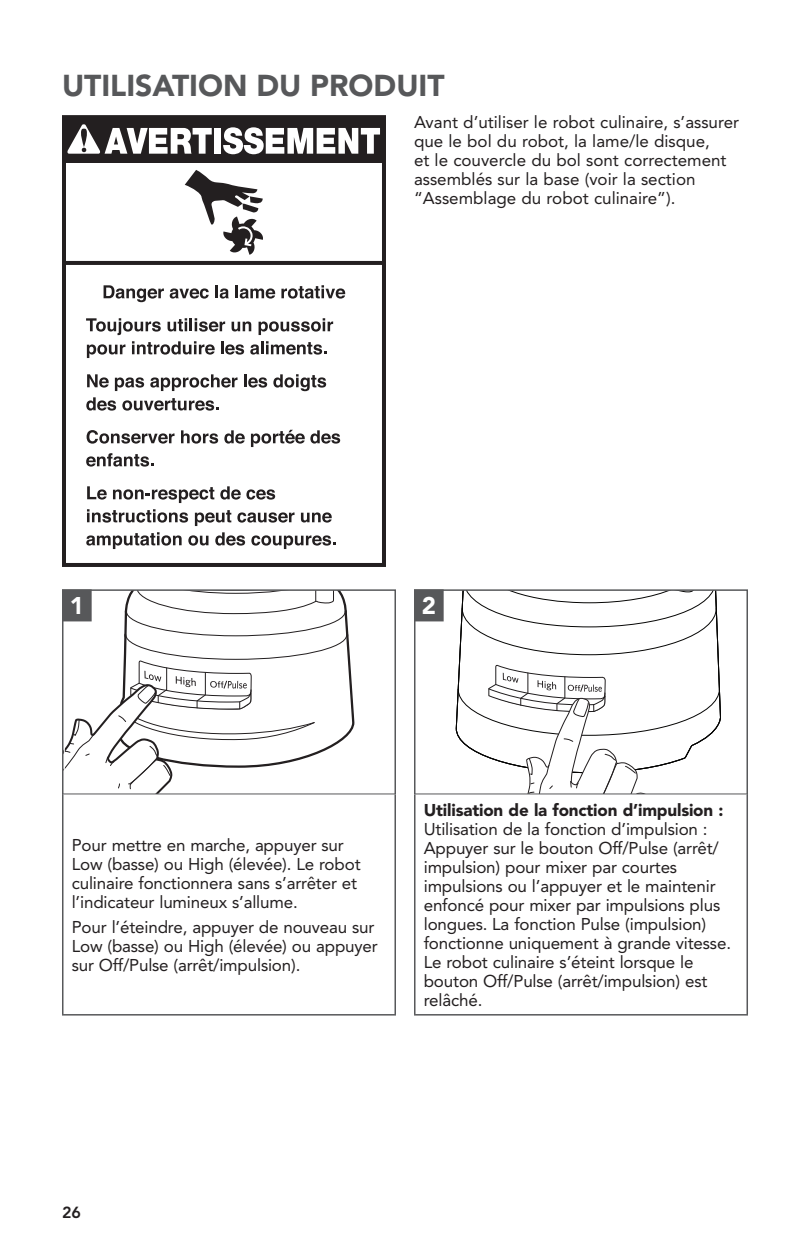
<style>
.page{position:relative;width:810px;height:1260px;background:#fff}
.page>*{position:absolute;margin:0;border:0;box-sizing:border-box;transform-origin:0 0}
.MAIN_Page_Header_TOC{font:900 30px "Avenir LT Std";color:#57585a}
.Step_Number___p{font:900 24px "Avenir LT Std";color:#fff}
.MAIN_Step_Copy{font:17px/19px "Avenir LT Std";letter-spacing:-.01em;color:#231f20}
.MAIN_body{font:17px/19px "Avenir LT Std";color:#231f20}
.t1{font:800 16px "Avenir LT Std";color:#231f20}
.s1{font-weight:900}
</style>
<div class="page">
<svg style="left:65px;top:592px;width:290px;height:201px"></svg>
<div style="left:62px;top:589px;width:334px;height:207px;border:2px solid #57585a"></div>
<svg style="left:456px;top:603px;width:265px;height:134px"></svg>
<svg style="left:462px;top:592px;width:257px;height:63px"></svg>
<svg style="left:458px;top:665px;width:262px;height:128px"></svg>
<div style="left:414px;top:589px;width:334px;height:210px;border:2px solid #57585a"></div>
<svg style="left:64px;top:794px;width:683px;height:220px"></svg>
<div style="left:395px;top:794px;width:20px;height:221px;background:#fff"></div>
<hr style="left:62px;top:793px;width:334px;height:1px;background:#57585a">
<hr style="left:414px;top:793px;width:334px;height:1px;background:#57585a">
<hr style="left:62px;top:794px;width:2px;height:220px;background:#57585a">
<hr style="left:62px;top:1014px;width:334px;height:2px;background:#57585a">
<hr style="left:394px;top:794px;width:2px;height:220px;background:#57585a">
<hr style="left:414px;top:794px;width:2px;height:220px;background:#57585a">
<hr style="left:747px;top:794px;width:1px;height:220px;background:#57585a">
<hr style="left:414px;top:1014px;width:334px;height:2px;background:#57585a">
<svg style="left:66px;top:594px;width:30px;height:32px"></svg>
<div style="left:63px;top:590px;width:28px;height:31px;background:#57585a"></div>
<div style="left:62px;top:589px;width:30px;height:32px;border:2px solid #57585a"></div>
<svg style="left:418px;top:621px;width:26px;height:1px"></svg>
<div style="left:415px;top:590px;width:28px;height:31px;background:#57585a"></div>
<div style="left:414px;top:589px;width:30px;height:32px;border:2px solid #57585a"></div>
<svg style="left:62px;top:115px;width:324px;height:452px"></svg>
<div style="left:64px;top:117px;width:320px;height:46px;background:#231f20"></div>
<svg style="left:185px;top:170px;width:79px;height:85px"></svg>
<svg style="left:104px;top:285px;width:60px;height:17px"></svg>
<svg style="left:170px;top:288px;width:39px;height:11px"></svg>
<svg style="left:215px;top:285px;width:14px;height:14px"></svg>
<svg style="left:235px;top:285px;width:40px;height:14px"></svg>
<svg style="left:281px;top:285px;width:64px;height:14px"></svg>
<svg style="left:86px;top:318px;width:75px;height:17px"></svg>
<svg style="left:168px;top:318px;width:57px;height:14px"></svg>
<svg style="left:232px;top:321px;width:19px;height:10px"></svg>
<svg style="left:259px;top:318px;width:74px;height:17px"></svg>
<svg style="left:87px;top:344px;width:38px;height:14px"></svg>
<svg style="left:132px;top:341px;width:83px;height:14px"></svg>
<svg style="left:221px;top:341px;width:23px;height:14px"></svg>
<svg style="left:250px;top:341px;width:77px;height:14px"></svg>
<svg style="left:87px;top:374px;width:22px;height:14px"></svg>
<svg style="left:115px;top:377px;width:29px;height:14px"></svg>
<svg style="left:150px;top:374px;width:88px;height:17px"></svg>
<svg style="left:244px;top:374px;width:23px;height:14px"></svg>
<svg style="left:273px;top:374px;width:53px;height:17px"></svg>
<svg style="left:86px;top:397px;width:30px;height:14px"></svg>
<svg style="left:122px;top:398px;width:97px;height:13px"></svg>
<svg style="left:87px;top:430px;width:88px;height:14px"></svg>
<svg style="left:181px;top:430px;width:37px;height:14px"></svg>
<svg style="left:224px;top:430px;width:21px;height:14px"></svg>
<svg style="left:251px;top:430px;width:89px;height:17px"></svg>
<svg style="left:86px;top:453px;width:68px;height:14px"></svg>
<svg style="left:87px;top:486px;width:20px;height:14px"></svg>
<svg style="left:113px;top:487px;width:101px;height:16px"></svg>
<svg style="left:220px;top:486px;width:55px;height:14px"></svg>
<svg style="left:87px;top:509px;width:101px;height:14px"></svg>
<svg style="left:195px;top:510px;width:36px;height:16px"></svg>
<svg style="left:237px;top:512px;width:58px;height:11px"></svg>
<svg style="left:301px;top:512px;width:31px;height:11px"></svg>
<svg style="left:86px;top:532px;width:96px;height:17px"></svg>
<svg style="left:188px;top:535px;width:21px;height:11px"></svg>
<svg style="left:215px;top:532px;width:30px;height:14px"></svg>
<svg style="left:251px;top:535px;width:85px;height:14px"></svg>
<svg style="left:67px;top:124px;width:145px;height:30px"></svg>
<div style="left:214px;top:128px;width:7px;height:26px;background:#fff"></div>
<svg style="left:223px;top:127px;width:157px;height:27px"></svg>
<p class="MAIN_Page_Header_TOC" style="left:62px;top:67px;width:384px">UTILISATION DU PRODUIT</p>
<p class="MAIN_body" style="left:414px;top:113px;width:327px">Avant d’utiliser le robot culinaire, s’assurer que le bol du robot, la lame/le disque,<br>et le couvercle du bol sont correctement assemblés sur la base (voir la section “Assemblage du robot culinaire”).</p>
<p class="Step_Number___p" style="left:70px;top:592px;width:16px">1</p>
<p class="Step_Number___p" style="left:422px;top:592px;width:16px">2</p>
<p class="MAIN_Step_Copy" style="left:72px;top:836px;width:290px">Pour mettre en marche, appuyer sur Low (basse) ou High (élevée). Le robot culinaire fonctionnera sans s’arrêter et l’indicateur lumineux s’allume.</p>
<p class="MAIN_Step_Copy" style="left:72px;top:918px;width:308px">Pour l’éteindre, appuyer de nouveau sur<br>Low (basse) ou High (élevée) ou appuyer sur Off/Pulse (arrêt/impulsion).</p>
<p class="MAIN_Step_Copy" style="left:424px;top:801px;width:309px"><span class="s1">Utilisation de la fonction d’impulsion :<br></span>Utilisation de la fonction d’impulsion :<br>Appuyer sur le bouton Off/Pulse (arrêt/ impulsion) pour mixer par courtes impulsions ou l’appuyer et le maintenir enfoncé pour mixer par impulsions plus longues. La fonction Pulse (impulsion) fonctionne uniquement à grande vitesse.<br>Le robot culinaire s’éteint lorsque le bouton Off/Pulse (arrêt/impulsion) est relâché.</p>
<p class="t1" style="left:62px;top:1203px;width:20px">26</p>
</div>
